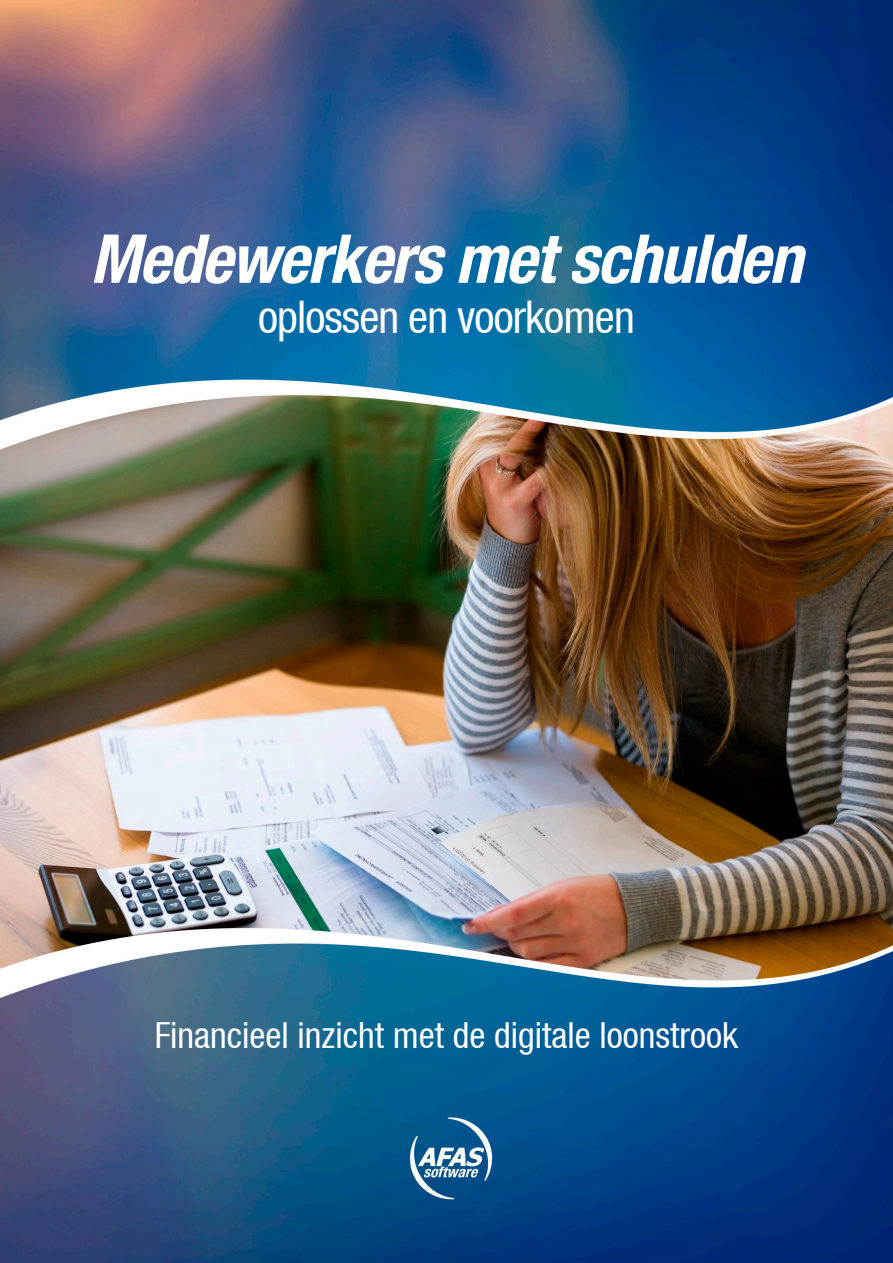
<style>
.page{position:relative;width:893px;height:1263px;background:#fff}
.page>*{position:absolute;margin:0;border:0;box-sizing:border-box;transform-origin:0 0}
.t1{font:italic 700 condensed 67.5px "Helvetica Neue LT";letter-spacing:-.02em;color:#fff}
.t2{font:condensed 45px "Helvetica Neue LT";letter-spacing:-.02em;color:#fff}
.t3{font:condensed 36px "Helvetica Neue LT";color:#fff}
</style>
<div class="page">
<img style="left:0;top:0;width:893px;height:1263px">
<h1 class="t1" style="left:90px;top:218px;width:714px">Medewerkers met schulden</h1>
<p class="t2" style="left:258px;top:291px;width:378px">oplossen en voorkomen</p>
<p class="t3" style="left:155px;top:1014px;width:585px">Financieel inzicht met de digitale loonstrook</p>
</div>
